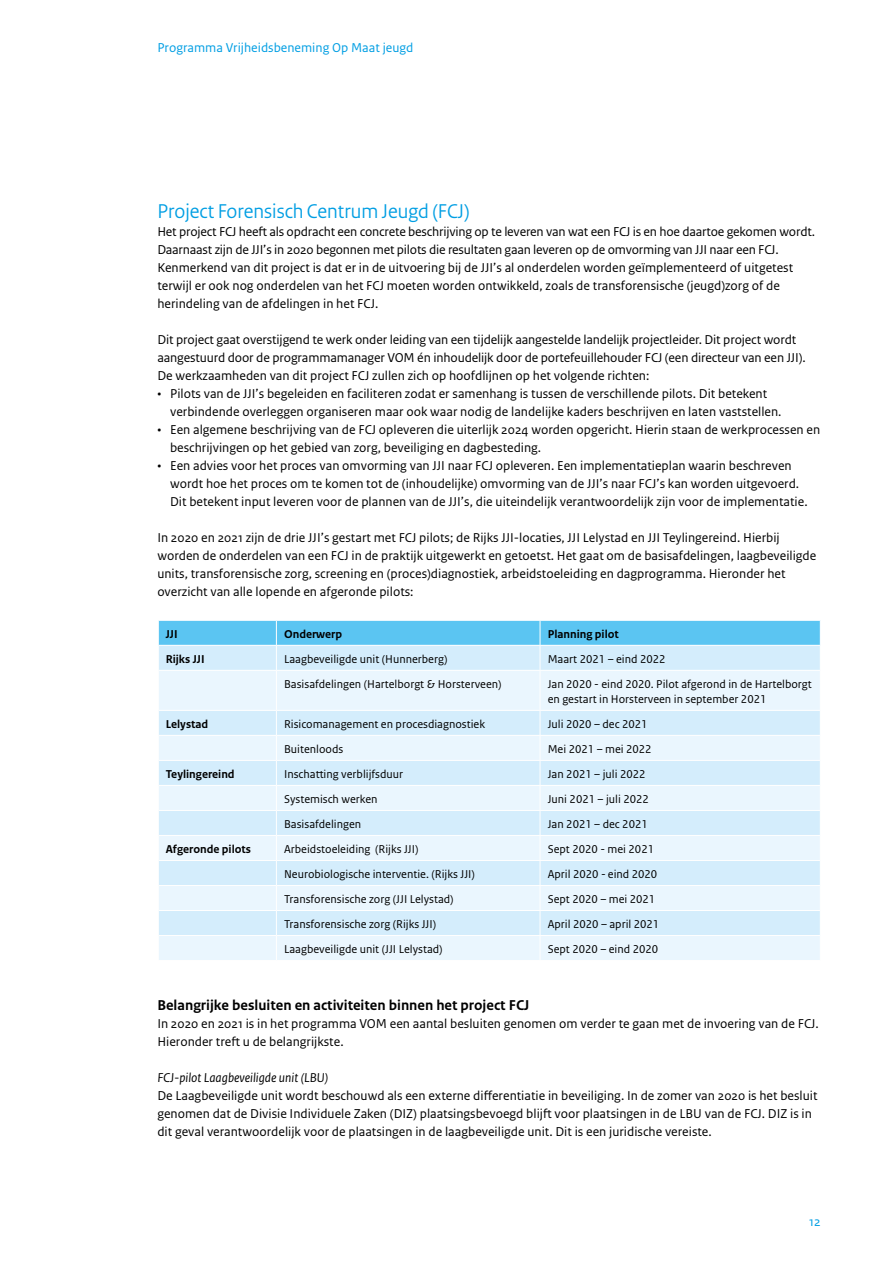
<style>
.page{position:relative;width:893px;height:1263px;background:#fff}
.page>*{position:absolute;margin:0;border:0;box-sizing:border-box;transform-origin:0 0}
.H3_RO_Paragraafkop_S{font:21px "Rijksoverheid Sans Heading";color:#009ee3}
.H4_RO_Alineakop_Sans{font:700 15px "Rijksoverheid Sans Text";color:#000}
.P_RO_Broodtekst_Sans{font:13.5px/18px "Rijksoverheid Sans Text";color:#000}
.t1{font:13.5px "Rijksoverheid Sans Text Regular 2";color:#009ee3}
.P_RO_Broodtekst_Sans-2{font:italic 13.5px "Rijksoverheid Sans Text";color:#000}
.t2{font:13.5px "Rijksoverheid Sans Text";color:#009ee3}
._32_RO_Tabel_Broodte{font:12px/15px "Rijksoverheid Sans Text";color:#000}
._32_RO_Tabel_Broodte-2{font:700 12px "Rijksoverheid Sans Text";color:#000}
._30_RO_Tabel_Kop{font:700 12px "Rijksoverheid Sans Text";color:#000}
</style>
<div class="page">
<svg style="left:159px;top:671px;width:661px;height:289px;background:#e0f2fd"></svg>
<hr style="left:276px;top:671px;width:1px;height:39px;background:#fff">
<hr style="left:540px;top:671px;width:1px;height:39px;background:#fff">
<hr style="left:159px;top:710px;width:117px;height:1px;background:#fff">
<hr style="left:276px;top:710px;width:264px;height:1px;background:#fff">
<hr style="left:540px;top:710px;width:281px;height:1px;background:#fff">
<hr style="left:159px;top:735px;width:117px;height:1px;background:#fff">
<hr style="left:276px;top:735px;width:264px;height:1px;background:#fff">
<hr style="left:540px;top:735px;width:281px;height:1px;background:#fff">
<hr style="left:159px;top:760px;width:117px;height:1px;background:#fff">
<hr style="left:276px;top:760px;width:264px;height:1px;background:#fff">
<hr style="left:540px;top:760px;width:281px;height:1px;background:#fff">
<hr style="left:159px;top:785px;width:117px;height:1px;background:#fff">
<hr style="left:276px;top:785px;width:264px;height:1px;background:#fff">
<hr style="left:540px;top:785px;width:281px;height:1px;background:#fff">
<hr style="left:159px;top:810px;width:117px;height:1px;background:#fff">
<hr style="left:276px;top:810px;width:264px;height:1px;background:#fff">
<hr style="left:540px;top:810px;width:281px;height:1px;background:#fff">
<hr style="left:159px;top:835px;width:117px;height:1px;background:#fff">
<hr style="left:276px;top:835px;width:264px;height:1px;background:#fff">
<hr style="left:540px;top:835px;width:281px;height:1px;background:#fff">
<hr style="left:159px;top:860px;width:117px;height:1px;background:#fff">
<hr style="left:276px;top:860px;width:264px;height:1px;background:#fff">
<hr style="left:540px;top:860px;width:281px;height:1px;background:#fff">
<hr style="left:159px;top:885px;width:117px;height:1px;background:#fff">
<hr style="left:276px;top:885px;width:264px;height:1px;background:#fff">
<hr style="left:540px;top:885px;width:281px;height:1px;background:#fff">
<hr style="left:159px;top:910px;width:117px;height:1px;background:#fff">
<hr style="left:276px;top:910px;width:264px;height:1px;background:#fff">
<hr style="left:540px;top:910px;width:281px;height:1px;background:#fff">
<hr style="left:159px;top:935px;width:117px;height:1px;background:#fff">
<hr style="left:276px;top:935px;width:264px;height:1px;background:#fff">
<svg style="left:276px;top:711px;width:1px;height:249px"></svg>
<hr style="left:540px;top:935px;width:281px;height:1px;background:#fff">
<svg style="left:540px;top:711px;width:1px;height:249px"></svg>
<svg style="left:158px;top:620px;width:663px;height:50px;background:#9adaf7"></svg>
<hr style="left:159px;top:645px;width:117px;height:1px;background:#fff">
<hr style="left:276px;top:645px;width:264px;height:1px;background:#fff">
<hr style="left:540px;top:645px;width:281px;height:1px;background:#fff">
<hr style="left:157px;top:621px;width:2px;height:24px;background:#fff">
<p class="t1" style="left:157px;top:40px;width:258px">Programma Vrijheidsbeneming Op Maat jeugd</p>
<h3 class="H3_RO_Paragraafkop_S" style="left:157px;top:199px;width:314px">Project Forensisch Centrum Jeugd (FCJ)</h3>
<p class="P_RO_Broodtekst_Sans" style="left:157px;top:223px;width:659px">Het project FCJ heeft als opdracht een concrete beschrijving op te leveren van wat een FCJ is en hoe daartoe gekomen wordt.<br>Daarnaast zijn de JJI’s in 2020 begonnen met pilots die resultaten gaan leveren op de omvorming van JJI naar een FCJ.</p>
<p class="P_RO_Broodtekst_Sans" style="left:157px;top:259px;width:637px">Kenmerkend van dit project is dat er in de uitvoering bij de JJI’s al onderdelen worden geïmplementeerd of uitgetest terwijl er ook nog onderdelen van het FCJ moeten worden ontwikkeld, zoals de transforensische (jeugd)zorg of de herindeling van de afdelingen in het FCJ.</p>
<p class="P_RO_Broodtekst_Sans" style="left:157px;top:331px;width:650px">Dit project gaat overstijgend te werk onder leiding van een tijdelijk aangestelde landelijk projectleider. Dit project wordt aangestuurd door de programmamanager VOM én inhoudelijk door de portefeuillehouder FCJ (een directeur van een JJI).</p>
<p class="P_RO_Broodtekst_Sans" style="left:157px;top:367px;width:493px">De werkzaamheden van dit project FCJ zullen zich op hoofdlijnen op het volgende richten:</p>
<p class="P_RO_Broodtekst_Sans" style="left:170px;top:385px;width:613px;text-indent:-13px">• Pilots van de JJI’s begeleiden en faciliteren zodat er samenhang is tussen de verschillende pilots. Dit betekent verbindende overleggen organiseren maar ook waar nodig de landelijke kaders beschrijven en laten vaststellen.</p>
<p class="P_RO_Broodtekst_Sans" style="left:170px;top:421px;width:652px;text-indent:-13px">• Een algemene beschrijving van de FCJ opleveren die uiterlijk 2024 worden opgericht. Hierin staan de werkprocessen en beschrijvingen op het gebied van zorg, beveiliging en dagbesteding.</p>
<p class="P_RO_Broodtekst_Sans" style="left:170px;top:457px;width:639px;text-indent:-13px">• Een advies voor het proces van omvorming van JJI naar FCJ opleveren. Een implementatieplan waarin beschreven wordt hoe het proces om te komen tot de (inhoudelijke) omvorming van de JJI’s naar FCJ’s kan worden uitgevoerd.<br>Dit betekent input leveren voor de plannen van de JJI’s, die uiteindelijk verantwoordelijk zijn voor de implementatie.</p>
<p class="P_RO_Broodtekst_Sans" style="left:157px;top:529px;width:660px">In 2020 en 2021 zijn de drie JJI’s gestart met FCJ pilots; de Rijks JJI-locaties, JJI Lelystad en JJI Teylingereind. Hierbij worden de onderdelen van een FCJ in de praktijk uitgewerkt en getoetst. Het gaat om de basisafdelingen, laagbeveiligde units, transforensische zorg, screening en (proces)diagnostiek, arbeidstoeleiding en dagprogramma. Hieronder het overzicht van alle lopende en afgeronde pilots:</p>
<p class="_30_RO_Tabel_Kop" style="left:166px;top:627px;width:13px">JJI</p>
<p class="_30_RO_Tabel_Kop" style="left:284px;top:627px;width:60px">Onderwerp</p>
<p class="_30_RO_Tabel_Kop" style="left:548px;top:627px;width:73px">Planning pilot</p>
<p class="_32_RO_Tabel_Broodte-2" style="left:166px;top:652px;width:40px">Rijks JJI</p>
<p class="_32_RO_Tabel_Broodte" style="left:284px;top:651px;width:165px">Laagbeveiligde unit (Hunnerberg)</p>
<p class="_32_RO_Tabel_Broodte" style="left:548px;top:651px;width:119px">Maart 2021 – eind 2022</p>
<p class="_32_RO_Tabel_Broodte" style="left:284px;top:676px;width:219px">Basisafdelingen (Hartelborgt &amp; Horsterveen)</p>
<p class="_32_RO_Tabel_Broodte" style="left:548px;top:676px;width:266px">Jan 2020 - eind 2020. Pilot afgerond in de Hartelborgt en gestart in Horsterveen in september 2021</p>
<p class="_32_RO_Tabel_Broodte-2" style="left:166px;top:717px;width:44px">Lelystad</p>
<p class="_32_RO_Tabel_Broodte" style="left:284px;top:716px;width:203px">Risicomanagement en procesdiagnostiek</p>
<p class="_32_RO_Tabel_Broodte" style="left:548px;top:716px;width:101px">Juli 2020 – dec 2021</p>
<p class="_32_RO_Tabel_Broodte" style="left:284px;top:741px;width:61px">Buitenloods</p>
<p class="_32_RO_Tabel_Broodte" style="left:548px;top:741px;width:105px">Mei 2021 – mei 2022</p>
<p class="_32_RO_Tabel_Broodte-2" style="left:166px;top:767px;width:70px">Teylingereind</p>
<p class="_32_RO_Tabel_Broodte" style="left:284px;top:766px;width:121px">Inschatting verblijfsduur</p>
<p class="_32_RO_Tabel_Broodte" style="left:548px;top:766px;width:99px">Jan 2021 – juli 2022</p>
<p class="_32_RO_Tabel_Broodte" style="left:284px;top:791px;width:95px">Systemisch werken</p>
<p class="_32_RO_Tabel_Broodte" style="left:548px;top:791px;width:103px">Juni 2021 – juli 2022</p>
<p class="_32_RO_Tabel_Broodte" style="left:284px;top:816px;width:79px">Basisafdelingen</p>
<p class="_32_RO_Tabel_Broodte" style="left:548px;top:816px;width:102px">Jan 2021 – dec 2021</p>
<p class="_32_RO_Tabel_Broodte-2" style="left:166px;top:842px;width:87px">Afgeronde pilots</p>
<p class="_32_RO_Tabel_Broodte" style="left:284px;top:842px;width:136px">Arbeidstoeleiding (Rijks JJI)</p>
<p class="_32_RO_Tabel_Broodte" style="left:548px;top:841px;width:108px">Sept 2020 - mei 2021</p>
<p class="_32_RO_Tabel_Broodte" style="left:284px;top:866px;width:192px">Neurobiologische interventie. (Rijks JJI)</p>
<p class="_32_RO_Tabel_Broodte" style="left:548px;top:866px;width:111px">April 2020 - eind 2020</p>
<p class="_32_RO_Tabel_Broodte" style="left:284px;top:892px;width:171px">Transforensische zorg (JJI Lelystad)</p>
<p class="_32_RO_Tabel_Broodte" style="left:548px;top:892px;width:109px">Sept 2020 – mei 2021</p>
<p class="_32_RO_Tabel_Broodte" style="left:284px;top:917px;width:154px">Transforensische zorg (Rijks JJI)</p>
<p class="_32_RO_Tabel_Broodte" style="left:548px;top:917px;width:113px">April 2020 – april 2021</p>
<p class="_32_RO_Tabel_Broodte" style="left:284px;top:942px;width:160px">Laagbeveiligde unit (JJI Lelystad)</p>
<p class="_32_RO_Tabel_Broodte" style="left:548px;top:942px;width:112px">Sept 2020 – eind 2020</p>
<h4 class="H4_RO_Alineakop_Sans" style="left:157px;top:996px;width:373px">Belangrijke besluiten en activiteiten binnen het project FCJ</h4>
<p class="P_RO_Broodtekst_Sans" style="left:157px;top:1015px;width:663px">In 2020 en 2021 is in het programma VOM een aantal besluiten genomen om verder te gaan met de invoering van de FCJ.<br>Hieronder treft u de belangrijkste.</p>
<p class="P_RO_Broodtekst_Sans-2" style="left:157px;top:1070px;width:172px">FCJ-pilot Laagbeveiligde unit (LBU)</p>
<p class="P_RO_Broodtekst_Sans" style="left:157px;top:1087px;width:662px">De Laagbeveiligde unit wordt beschouwd als een externe differentiatie in beveiliging. In de zomer van 2020 is het besluit genomen dat de Divisie Individuele Zaken (DIZ) plaatsingsbevoegd blijft voor plaatsingen in de LBU van de FCJ. DIZ is in dit geval verantwoordelijk voor de plaatsingen in de laagbeveiligde unit. Dit is een juridische vereiste.</p>
<p class="t2" style="left:809px;top:1214px;width:13px">12</p>
</div>
